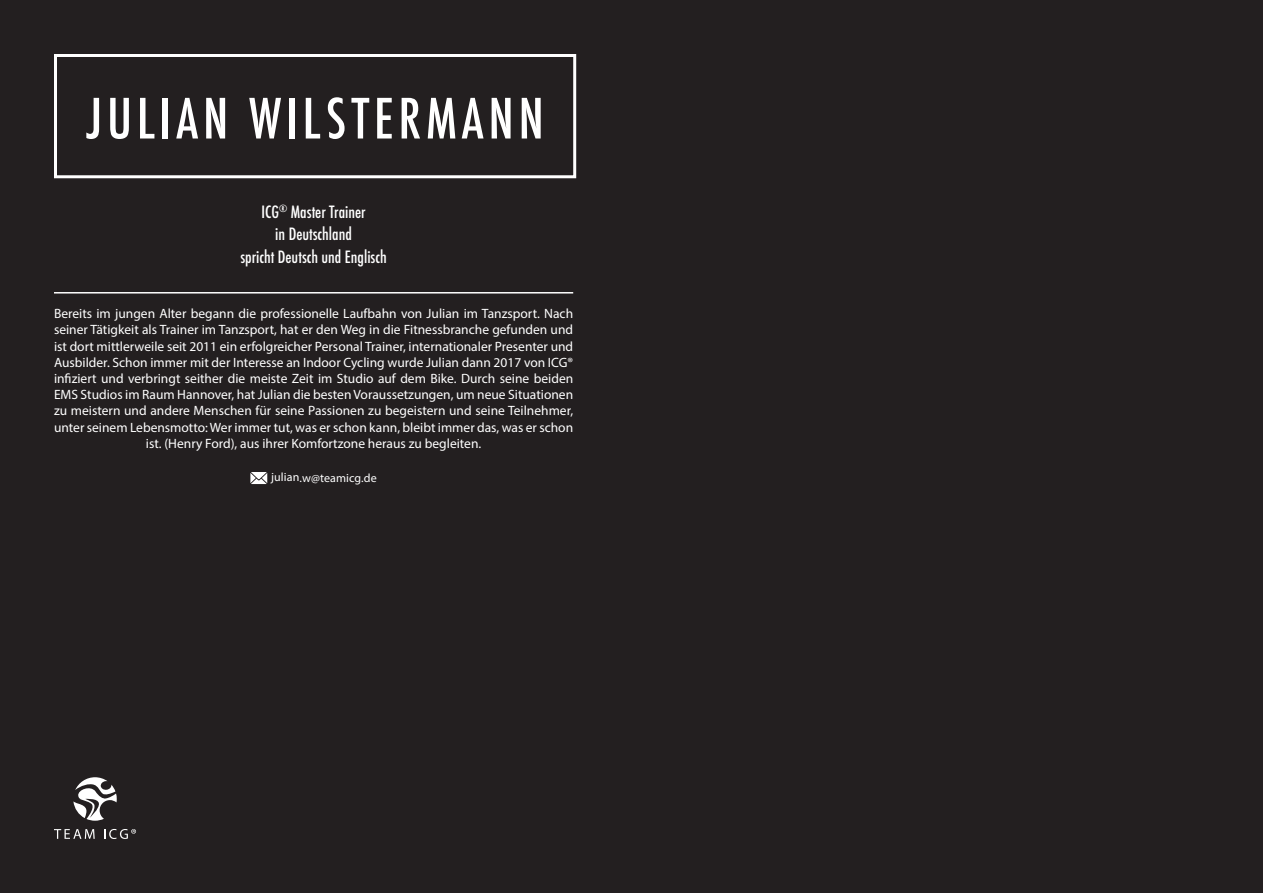
<style>
.page{position:relative;width:1263px;height:893px;background:#231f20}
.page>*{position:absolute;margin:0;border:0;box-sizing:border-box;transform-origin:0 0}
.t1{font:500 condensed 53.85px "Futura";letter-spacing:.09em;color:#fff}
.t2{font:500 condensed 16.5px/22.5px "Futura";color:#fff;text-align:center}
.t3{font:13.5px/16.2px "Myriad Pro";color:#fff;text-align:center}
.t4{font:12px "Myriad Pro";letter-spacing:.005em;color:#fff}
</style>
<div class="page">
<div style="left:54px;top:54px;width:522px;height:124px;border:3px solid #fff"></div>
<hr style="left:54px;top:292px;width:519px;height:1px;background:#fff">
<svg style="left:250px;top:472px;width:17px;height:12px"></svg>
<svg style="left:73px;top:777px;width:44px;height:44px"></svg>
<svg style="left:54px;top:829px;width:41px;height:10px"></svg>
<svg style="left:105px;top:829px;width:31px;height:10px"></svg>
<h1 class="t1" style="left:86px;top:84px;width:459px">JULIAN WILSTERMANN</h1>
<p class="t2" style="left:240px;top:201px;width:148px">ICG<sup>®</sup> Master Trainer<br>in Deutschland<br>spricht Deutsch und Englisch</p>
<p class="t3" style="left:54px;top:305px;width:521px">Bereits im jungen Alter begann die professionelle Laufbahn von Julian im Tanzsport. Nach seiner Tätigkeit als Trainer im Tanzsport, hat er den Weg in die Fitnessbranche gefunden und ist dort mittlerweile seit 2011 ein erfolgreicher Personal Trainer, internationaler Presenter und Ausbilder. Schon immer mit der Interesse an Indoor Cycling wurde Julian dann 2017 von ICG® infiziert und verbringt seither die meiste Zeit im Studio auf dem Bike. Durch seine beiden EMS Studios im Raum Hannover, hat Julian die besten Voraussetzungen, um neue Situationen zu meistern und andere Menschen für seine Passionen zu begeistern und seine Teilnehmer, unter seinem Lebensmotto: Wer immer tut, was er schon kann, bleibt immer das, was er schon ist. (Henry Ford), aus ihrer Komfortzone heraus zu begleiten.</p>
<p class="t4" style="left:271px;top:470px;width:107px">julian.w@teamicg.de</p>
</div>
